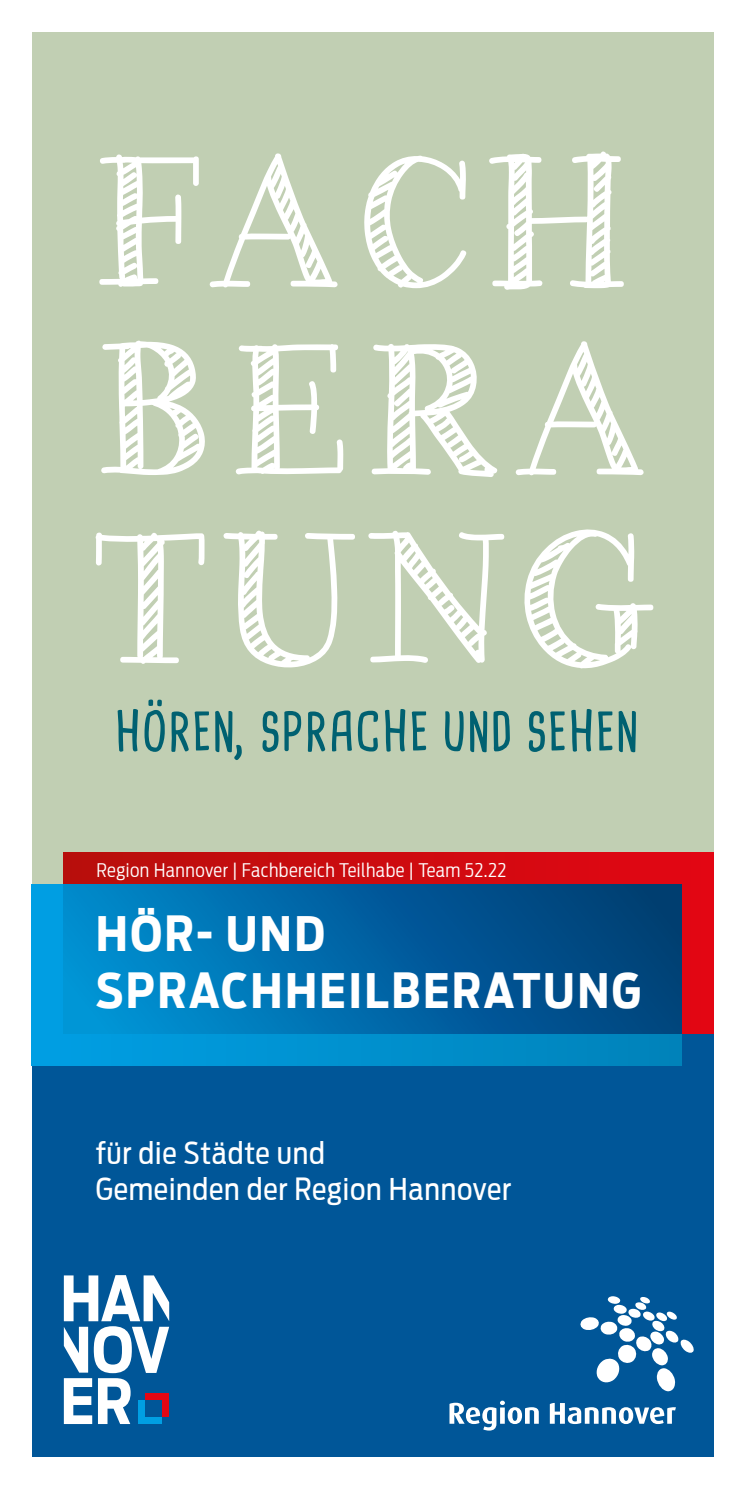
<style>
.page{position:relative;width:745px;height:1489px;background:#fff}
.page>*{position:absolute;margin:0;border:0;box-sizing:border-box;transform-origin:0 0}
.t1{font:191.5px/187.8px "Handy George";letter-spacing:-.04em;color:#fff}
.t2{font:700 51.75px "Cardenio Modern";color:#006171}
.t3{font:700 47.5px/57px "Antenna Cond";letter-spacing:.05em;color:#fff}
.t4{font:30px/36px "Antenna Cond";letter-spacing:.025em;color:#fff}
.t5{font:300 18.75px "Antenna Cond";letter-spacing:.025em;color:#fff}
</style>
<div class="page">
<div style="left:32px;top:32px;width:680px;height:960px;background:#c1cfb3"></div>
<div style="left:32px;top:1023px;width:680px;height:433px;background:#005698"></div>
<div style="left:64px;top:852px;width:648px;height:181px;background:linear-gradient(to right,#b80f0b,#e10714)"></div>
<div style="left:32px;top:884px;width:648px;height:181px;background:linear-gradient(to right,#009fe4,#0083ba)"></div>
<div style="left:64px;top:884px;width:616px;height:149px;background:linear-gradient(to right,#0090d3,#003a73)"></div>
<svg style="left:449px;top:1400px;width:89px;height:30px"></svg>
<svg style="left:549px;top:1402px;width:126px;height:21px"></svg>
<svg style="left:580px;top:1296px;width:113px;height:95px"></svg>
<svg style="left:64px;top:1275px;width:105px;height:148px"></svg>
<h1 class="t1" style="left:88px;top:129px;width:585px">FACH<br>BERA<br>TUNG</h1>
<h2 class="t2" style="left:114px;top:696px;width:526px">HÖREN, SPRACHE UND SEHEN</h2>
<p class="t5" style="left:96px;top:859px;width:411px">Region Hannover | Fachbereich Teilhabe | Team 52.22</p>
<h3 class="t3" style="left:96px;top:905px;width:546px">HÖR- UND<br>SPRACHHEILBERATUNG</h3>
<h3 class="t4" style="left:96px;top:1135px;width:417px">für die Städte und<br>Gemeinden der Region Hannover</h3>
</div>
